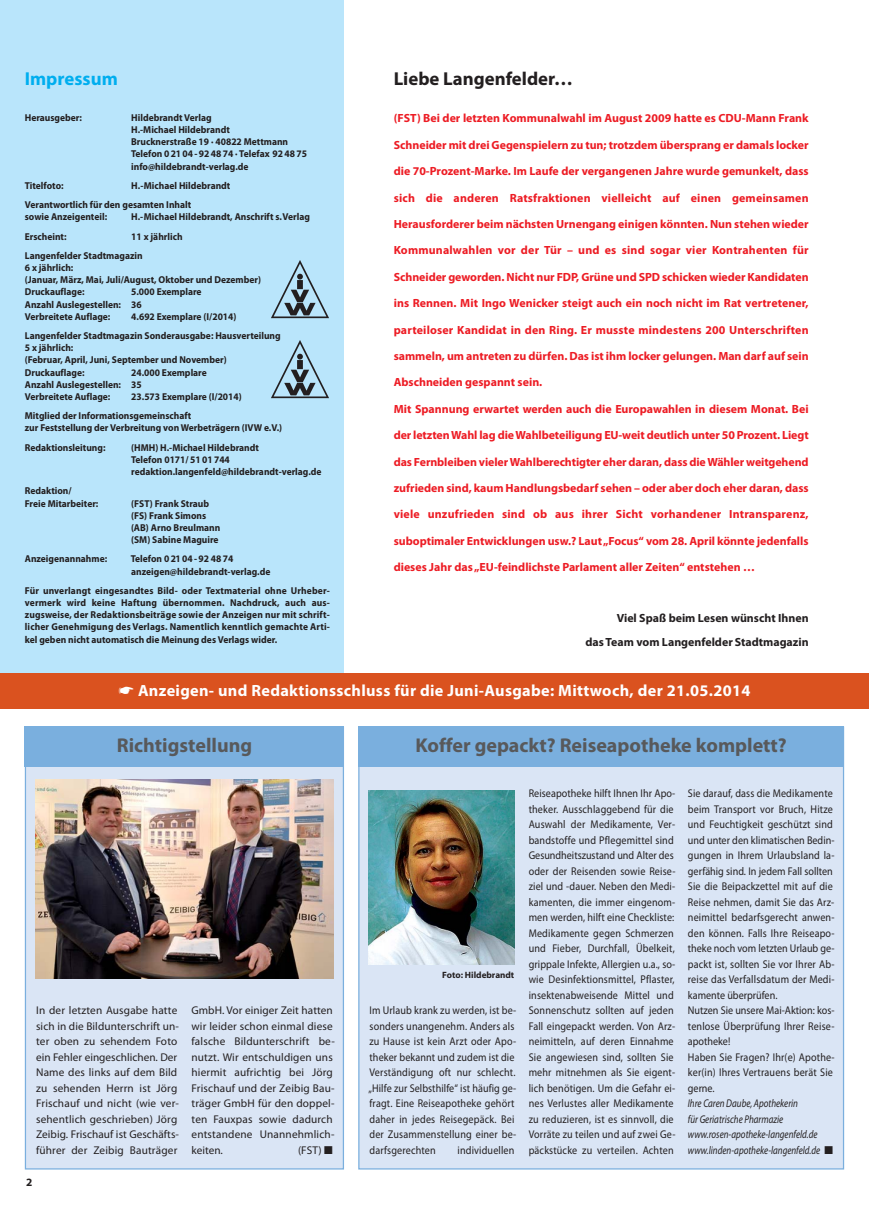
<style>
.page{position:relative;width:869px;height:1205px;background:#fff}
.page>*{position:absolute;margin:0;border:0;box-sizing:border-box;transform-origin:0 0}
.t1{font:700 20px "Myriad Pro";color:#58595b}
.t2{font:700 18.75px "Myriad Pro";color:#231f20}
.t3{font:700 18.75px "Myriad Pro";color:#00aeef}
.t4{font:700 16.25px "Myriad Pro";letter-spacing:.02em;color:#fff}
.t5{font:700 11.88px "Myriad Pro";color:#ed1c24}
.t6{font:700 11.88px/23.5px "Myriad Pro";color:#231f20;text-align:right}
.t7{font:11.25px/15.5px "Myriad Pro";letter-spacing:.015em;color:#231f20;scale:.9 1}
.t8{font:11.25px/15.5px "Myriad Pro";letter-spacing:.015em;color:#231f20}
.t9{font:italic 11.25px/15.5px "Myriad Pro";color:#231f20;scale:.8 1}
.t10{font:700 10px/12.1px "Myriad Pro";color:#231f20;scale:.95 1}
.t11{font:700 9.12px "Myriad Pro";color:#231f20}
</style>
<div class="page">
<div style="left:0;top:0;width:344px;height:709px;background:#b9e5fb"></div>
<img style="left:271px;top:340px;width:58px;height:59px">
<div style="left:0;top:673px;width:868px;height:36px;background:#da521f"></div>
<img style="left:271px;top:260px;width:58px;height:59px">
<div style="left:359px;top:728px;width:483px;height:440px;background:#dae5f5"></div>
<div style="left:358px;top:726px;width:485px;height:41px;background:#7aafde"></div>
<img style="left:369px;top:790px;width:145px;height:174px">
<div style="left:26px;top:728px;width:316px;height:440px;background:#dae5f5"></div>
<div style="left:25px;top:726px;width:319px;height:41px;background:#7aafde"></div>
<img style="left:35px;top:780px;width:298px;height:198px">
<h2 class="t3" style="left:25px;top:72px;width:94px">Impressum</h2>
<h2 class="t2" style="left:393px;top:72px;width:180px">Liebe Langenfelder…</h2>
<p class="t5" style="left:393px;top:114px;width:416px">(FST) Bei der letzten Kommunalwahl im August 2009 hatte es CDU-Mann Frank</p>
<p class="t5" style="left:393px;top:140px;width:416px">Schneider mit drei Gegenspielern zu tun; trotzdem übersprang er damals locker</p>
<p class="t5" style="left:393px;top:167px;width:416px">die 70-Prozent-Marke. Im Laufe der vergangenen Jahre wurde gemunkelt, dass</p>
<p class="t5" style="left:393px;top:193px;width:416px">sich die anderen Ratsfraktionen vielleicht auf einen gemeinsamen</p>
<p class="t5" style="left:393px;top:219px;width:416px">Herausforderer beim nächsten Urnengang einigen könnten. Nun stehen wieder</p>
<p class="t5" style="left:393px;top:246px;width:416px">Kommunalwahlen vor der Tür – und es sind sogar vier Kontrahenten für</p>
<p class="t5" style="left:393px;top:272px;width:416px">Schneider geworden. Nicht nur FDP, Grüne und SPD schicken wieder Kandidaten</p>
<p class="t5" style="left:393px;top:299px;width:416px">ins Rennen. Mit Ingo Wenicker steigt auch ein noch nicht im Rat vertretener,</p>
<p class="t5" style="left:393px;top:325px;width:416px">parteiloser Kandidat in den Ring. Er musste mindestens 200 Unterschriften</p>
<p class="t5" style="left:393px;top:351px;width:416px">sammeln, um antreten zu dürfen. Das ist ihm locker gelungen. Man darf auf sein</p>
<p class="t5" style="left:393px;top:378px;width:150px">Abschneiden gespannt sein.</p>
<p class="t5" style="left:393px;top:404px;width:416px">Mit Spannung erwartet werden auch die Europawahlen in diesem Monat. Bei</p>
<p class="t5" style="left:393px;top:431px;width:416px">der letzten Wahl lag die Wahlbeteiligung EU-weit deutlich unter 50 Prozent. Liegt</p>
<p class="t5" style="left:393px;top:457px;width:416px">das Fernbleiben vieler Wahlberechtigter eher daran, dass die Wähler weitgehend</p>
<p class="t5" style="left:393px;top:483px;width:416px">zufrieden sind, kaum Handlungsbedarf sehen – oder aber doch eher daran, dass</p>
<p class="t5" style="left:393px;top:510px;width:416px">viele unzufrieden sind ob aus ihrer Sicht vorhandener Intransparenz,</p>
<p class="t5" style="left:393px;top:536px;width:416px">suboptimaler Entwicklungen usw.? Laut „Focus“ vom 28. April könnte jedenfalls</p>
<p class="t5" style="left:393px;top:563px;width:362px">dieses Jahr das „EU-feindlichste Parlament aller Zeiten“ entstehen …</p>
<p class="t10" style="left:25px;top:112px;width:62px">Herausgeber:</p>
<p class="t10" style="left:131px;top:112px;width:186px">Hildebrandt Verlag<br>H.-Michael Hildebrandt<br>Brucknerstraße 19 · 40822 Mettmann<br>Telefon 0 21 04 - 92 48 74 · Telefax 92 48 75 info@hildebrandt-verlag.de</p>
<p class="t10" style="left:25px;top:180px;width:42px">Titelfoto:</p>
<p class="t10" style="left:25px;top:177px;width:218px;line-height:19.2px;text-indent:106px">H.-Michael Hildebrandt<br>Verantwortlich für den gesamten Inhalt</p>
<p class="t10" style="left:25px;top:212px;width:88px">sowie Anzeigenteil:</p>
<p class="t10" style="left:131px;top:212px;width:189px">H.-Michael Hildebrandt, Anschrift s.Verlag</p>
<p class="t10" style="left:25px;top:231px;width:45px">Erscheint:</p>
<p class="t10" style="left:25px;top:227px;width:167px;line-height:19.2px;text-indent:106px">11 x jährlich<br>Langenfelder Stadtmagazin</p>
<p class="t10" style="left:25px;top:262px;width:250px">6 x jährlich:<br>(Januar, März, Mai, Juli/August, Oktober und Dezember)<br>Druckauflage:</p>
<p class="t10" style="left:25px;top:287px;width:187px;text-indent:106px">5.000 Exemplare<br>Anzahl Auslegestellen: 36<br>Verbreitete Auflage:</p>
<p class="t10" style="left:25px;top:308px;width:271px;line-height:19.2px;text-indent:106px">4.692 Exemplare (I/2014)<br>Langenfelder Stadtmagazin Sonderausgabe: Hausverteilung</p>
<p class="t10" style="left:25px;top:343px;width:214px">5 x jährlich:<br>(Februar, April, Juni, September und November)<br>Druckauflage:</p>
<p class="t10" style="left:25px;top:367px;width:193px;text-indent:106px">24.000 Exemplare<br>Anzahl Auslegestellen: 35<br>Verbreitete Auflage:</p>
<p class="t10" style="left:25px;top:388px;width:230px;line-height:19.2px;text-indent:106px">23.573 Exemplare (I/2014)<br>Mitglied der Informationsgemeinschaft</p>
<p class="t10" style="left:25px;top:419px;width:272px;line-height:19.2px">zur Feststellung der Verbreitung von Werbeträgern (IVW e.V.)<br>Redaktionsleitung:</p>
<p class="t10" style="left:131px;top:442px;width:202px">(HMH) H.-Michael Hildebrandt<br>Telefon 0171/ 51 01 744 redaktion.langenfeld@hildebrandt-verlag.de</p>
<p class="t10" style="left:25px;top:486px;width:79px">Redaktion/<br>Freie Mitarbeiter:</p>
<p class="t10" style="left:131px;top:498px;width:95px">(FST) Frank Straub (FS) Frank Simons (AB) Arno Breulmann (SM) Sabine Maguire</p>
<p class="t10" style="left:25px;top:554px;width:88px">Anzeigenannahme:</p>
<p class="t10" style="left:131px;top:554px;width:148px">Telefon 0 21 04 - 92 48 74 anzeigen@hildebrandt-verlag.de</p>
<p class="t10" style="left:25px;top:585px;width:322px;text-align:justify">Für unverlangt eingesandtes Bild- oder Textmaterial ohne Urheber - vermerk wird keine Haftung übernommen. Nachdruck, auch aus - zugsweise, der Redaktionsbeiträge sowie der An zeigen nur mit schrift&shy;licher Genehmigung des Verlags. Namentlich kenntlich gemachte Arti&shy;kel geben nicht auto matisch die Meinung des Verlags wider.</p>
<p class="t6" style="left:585px;top:607px;width:225px">Viel Spaß beim Lesen wünscht Ihnen<br>das Team vom Langenfelder Stadtmagazin</p>
<h3 class="t4" style="left:118px;top:684px;width:633px">☛ Anzeigen- und Redaktionsschluss für die Juni-Ausgabe: Mittwoch, der 21.05.2014</h3>
<h1 class="t1" style="left:117px;top:738px;width:137px">Richtigstellung</h1>
<h1 class="t1" style="left:415px;top:738px;width:372px">Koffer gepackt? Reiseapotheke komplett?</h1>
<p class="t8" style="left:36px;top:1003px;width:144px">In der letzten Ausgabe hatte sich in die Bildunterschrift un&shy;ter oben zu sehendem Foto ein Fehler eingeschlichen. Der<br>Name des links auf dem Bild zu sehenden Herrn ist Jörg<br>Frisch auf und nicht (wie ver - sehentlich geschrieben) Jörg<br>Zeibig. Frischauf ist Geschäfts&shy;führer der Zeibig Bauträger</p>
<p class="t8" style="left:191px;top:1003px;width:145px">GmbH. Vor einiger Zeit hatten wir leider schon einmal diese falsche Bildunterschrift be&shy;nutzt. Wir entschuldigen uns hiermit aufrichtig bei Jörg<br>Frisch auf und der Zeibig Bau&shy;träger GmbH für den doppel&shy;ten Fauxpas sowie dadurch entstandene Unannehmlich&shy;keiten.</p>
<p class="t8" style="left:298px;top:1143px;width:36px">(FST) ■</p>
<p class="t11" style="left:442px;top:971px;width:73px">Foto: Hildebrandt</p>
<p class="t7" style="left:368px;top:1003px;width:166px">Im Urlaub krank zu werden, ist be&shy;sonders unangenehm. Anders als zu Hause ist kein Arzt oder Apo&shy;theker bekannt und zudem ist die<br>Verständigung oft nur schlecht. „Hilfe zur Selbsthilfe“ ist häufig ge&shy;fragt. Eine Reiseapotheke gehört daher in jedes Reisegepäck. Bei der Zusammenstellung einer be&shy;darfsgerechten</p>
<p class="t7" style="left:457px;top:1143px;width:65px">individuellen</p>
<p class="t7" style="left:528px;top:786px;width:165px">Reise apotheke hilft Ihnen Ihr Apo&shy;theker. Ausschlaggebend für die Auswahl der Medikamente, Ver&shy;bandstoffe und Pflegemittel sind Gesundheitszustand und Alter des oder der Reisenden sowie Reise&shy;ziel und -dauer. Neben den Medi&shy;kamenten, die immer eingenom&shy;men werden, hilft eine Checkliste:<br>Medikamente gegen Schmerzen und Fieber, Durchfall, Übelkeit, grippale Infekte, Allergien u.a., so&shy;wie Desinfektionsmittel, Pflaster, insektenabweisende Mittel und Sonnenschutz sollten auf jeden Fall eingepackt werden. Von Arz&shy;neimitteln, auf deren Einnahme Sie angewiesen sind, sollten Sie mehr mitnehmen als Sie eigent&shy;lich benötigen. Um die Gefahr ei&shy;nes Verlustes aller Medikamente zu reduzieren, ist es sinnvoll, die Vorräte zu teilen und auf zwei Ge&shy;päckstücke zu verteilen. Achten</p>
<p class="t7" style="left:687px;top:786px;width:165px">Sie darauf, dass die Medikamente beim Transport vor Bruch, Hitze und Feuchtigkeit geschützt sind und unter den klimatischen Bedin&shy;gungen in Ihrem Urlaubsland la&shy;gerfähig sind. In jedem Fall sollten<br>Sie die Beipackzettel mit auf die<br>Reise nehmen, damit Sie das Arz&shy;neimittel bedarfsgerecht anwen&shy;den können. Falls Ihre Reiseapo&shy;theke noch vom letzten Urlaub ge&shy;packt ist, sollten Sie vor Ihrer Ab&shy;reise das Verfallsdatum der Medi&shy;kamente überprüfen.<br>Nutzen Sie unsere Mai-Aktion: kos&shy;tenlose Überprüfung Ihrer Reise&shy;apotheke!<br>Haben Sie Fragen? Ihr(e) Apothe&shy;ker(in) Ihres Vertrauens berät Sie gerne.</p>
<p class="t9" style="left:687px;top:1096px;width:183px">Ihre Caren Daube, Apothekerin<br>für Geriatrische Pharmazie www.rosen-apotheke-langenfeld.de www.linden-apotheke-langenfeld.de ■</p>
</div>
